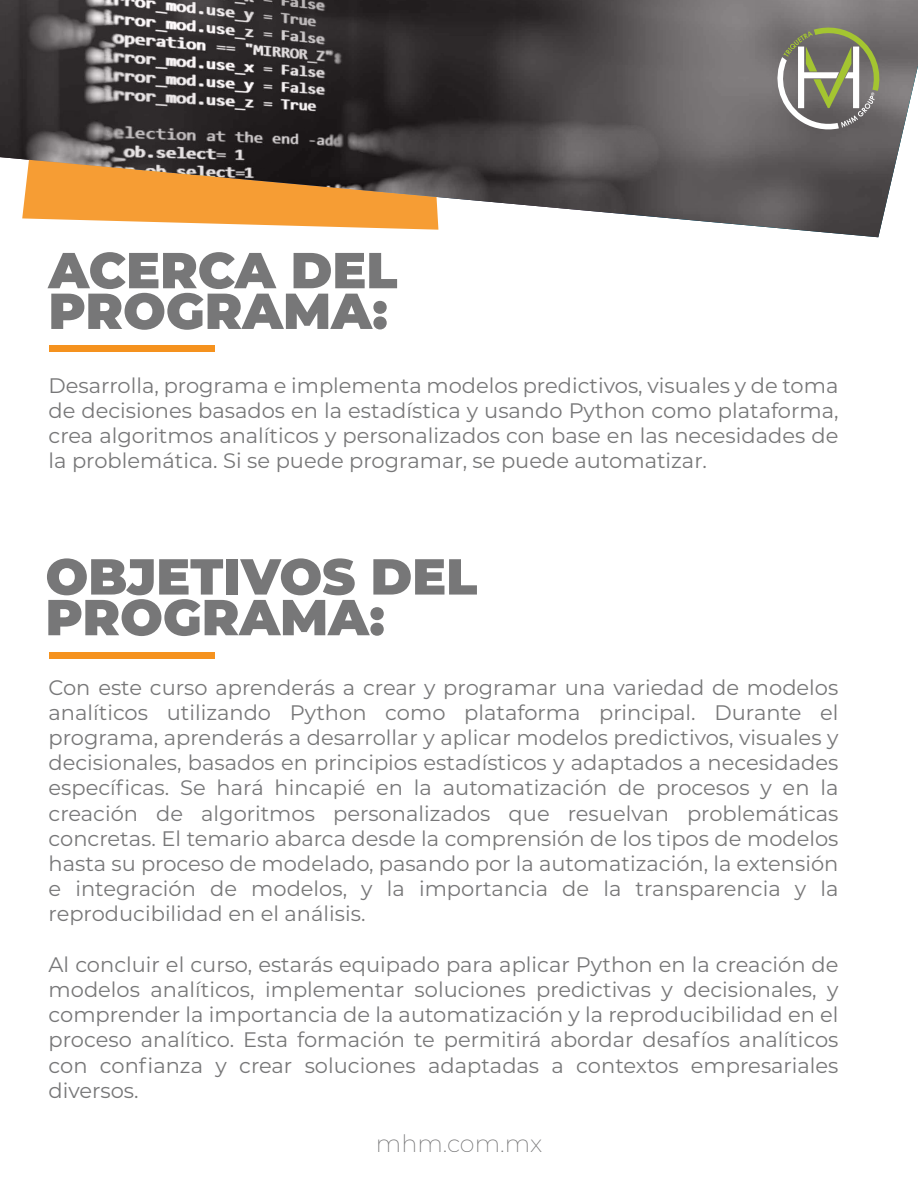
<style>
.page{position:relative;width:918px;height:1188px;background:#fff}
.page>*{position:absolute;margin:0;border:0;box-sizing:border-box;transform-origin:0 0}
.t1{font:900 50.55px/40.7px "Montserrat";color:#777778}
.t2{font:200 24px "Montserrat";color:#777778}
.t3{font:21px/25.2px "Montserrat";color:#777778;text-align:justify}
</style>
<div class="page">
<svg style="left:0;top:0;width:918px;height:237px;background:#70655c"></svg>
<svg style="left:772px;top:25px;width:111px;height:106px;background:#888979"></svg>
<div style="left:50px;top:345px;width:165px;height:7px;background:#f5921e"></div>
<div style="left:50px;top:652px;width:165px;height:7px;background:#f5921e"></div>
<h1 class="t1" style="left:48px;top:247px;width:351px">ACERCA DEL<br>PROGRAMA:</h1>
<p class="t3" style="left:49px;top:372px;width:791px">Desarrolla, programa e implementa modelos predictivos, visuales y de toma de decisiones basados en la estadística y usando Python como plataforma, crea algoritmos analíticos y personalizados con base en las necesidades de la problemática. Si se puede programar, se puede automatizar.</p>
<h1 class="t1" style="left:45px;top:553px;width:433px">OBJETIVOS DEL<br>PROGRAMA:</h1>
<p class="t3" style="left:49px;top:674px;width:792px">Con este curso aprenderás a crear y programar una variedad de modelos analíticos utilizando Python como plataforma principal. Durante el programa, aprenderás a desarrollar y aplicar modelos predictivos, visuales y decisionales, basados en principios estadísticos y adaptados a necesidades específicas. Se hará hincapié en la automatización de procesos y en la creación de algoritmos personalizados que resuelvan problemáticas concretas. El temario abarca desde la comprensión de los tipos de modelos hasta su proceso de modelado, pasando por la automatización, la extensión e integración de modelos, y la importancia de la transparencia y la reproducibilidad en el análisis.</p>
<p class="t3" style="left:49px;top:951px;width:792px">Al concluir el curso, estarás equipado para aplicar Python en la creación de modelos analíticos, implementar soluciones predictivas y decisionales, y comprender la importancia de la automatización y la reproducibilidad en el proceso analítico. Esta formación te permitirá abordar desafíos analíticos con confianza y crear soluciones adaptadas a contextos empresariales diversos.</p>
<p class="t2" style="left:376px;top:1128px;width:168px">mhm.com.mx</p>
</div>
